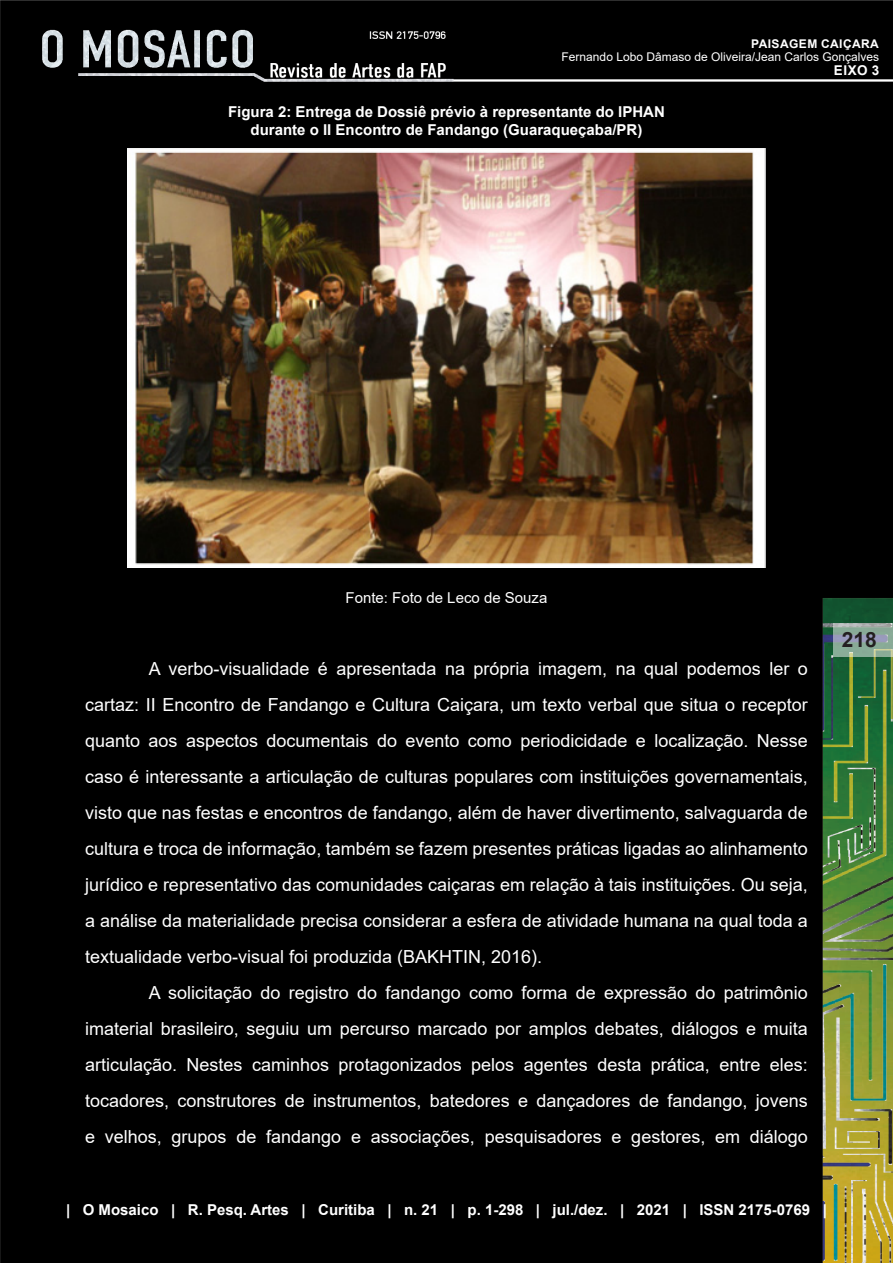
<style>
.page{position:relative;width:893px;height:1263px;background:#000}
.page>*{position:absolute;margin:0;border:0;box-sizing:border-box;transform-origin:0 0}
.t1{font:700 21px "Arial";color:#231f20}
.Corpo{font:18px/36px "Arial";color:#fff;text-align:justify}
.figura{font:700 15px/18px "Arial";color:#fff;text-align:center}
.figura_-_Fonte{font:15px "Arial";color:#fff}
.t2{font:700 13.5px "Arial";color:#fff}
.t3{font:12px "Arial";color:#fff}
.t4{font:700 12px "Arial";letter-spacing:.035em;color:#fff}
</style>
<div class="page">
<svg style="left:833px;top:623px;width:60px;height:34px;background:#93aaa2"></svg>
<img style="left:128px;top:148px;width:637px;height:420px">
<p class="t4" style="left:751px;top:35px;width:129px">PAISAGEM CAIÇARA</p>
<p class="t3" style="left:562px;top:49px;width:319px">Fernando Lobo Dâmaso de Oliveira/Jean Carlos Gonçalves</p>
<p class="t2" style="left:834px;top:60px;width:47px">Eixo 3</p>
<p class="figura" style="left:228px;top:103px;width:438px">Figura 2: Entrega de Dossiê prévio à representante do IPHAN durante o II Encontro de Fandango (Guaraqueçaba/PR)</p>
<p class="figura_-_Fonte" style="left:346px;top:588px;width:203px">Fonte: Foto de Leco de Souza</p>
<p class="Corpo" style="left:85px;top:651px;width:724px;text-indent:64px">A verbo-visualidade é apresentada na própria imagem, na qual podemos ler o cartaz: II Encontro de Fandango e Cultura Caiçara, um texto verbal que situa o receptor quanto aos aspectos documentais do evento como periodicidade e localização. Nesse caso é interessante a articulação de culturas populares com instituições governamentais, visto que nas festas e encontros de fandango, além de haver divertimento, salvaguarda de cultura e troca de informação, também se fazem presentes práticas ligadas ao alinhamento jurídico e representativo das comunidades caiçaras em relação à tais instituições. Ou seja, a análise da materialidade precisa considerar a esfera de atividade humana na qual toda a textualidade verbo-visual foi produzida (BAKHTIN, 2016).</p>
<p class="Corpo" style="left:85px;top:975px;width:724px;text-indent:64px">A solicitação do registro do fandango como forma de expressão do patrimônio imaterial brasileiro, seguiu um percurso marcado por amplos debates, diálogos e muita articulação. Nestes caminhos protagonizados pelos agentes desta prática, entre eles: tocadores, construtores de instrumentos, batedores e dançadores de fandango, jovens e velhos, grupos de fandango e associações, pesquisadores e gestores, em diálogo</p>
<p class="t1" style="left:842px;top:625px;width:37px">218</p>
<p class="figura" style="left:66px;top:1200px;width:762px">| O Mosaico | R. Pesq. Artes | Curitiba | n. 21 | p. 1-298 | jul./dez. | 2021 | ISSN 2175-0769 |</p>
</div>
